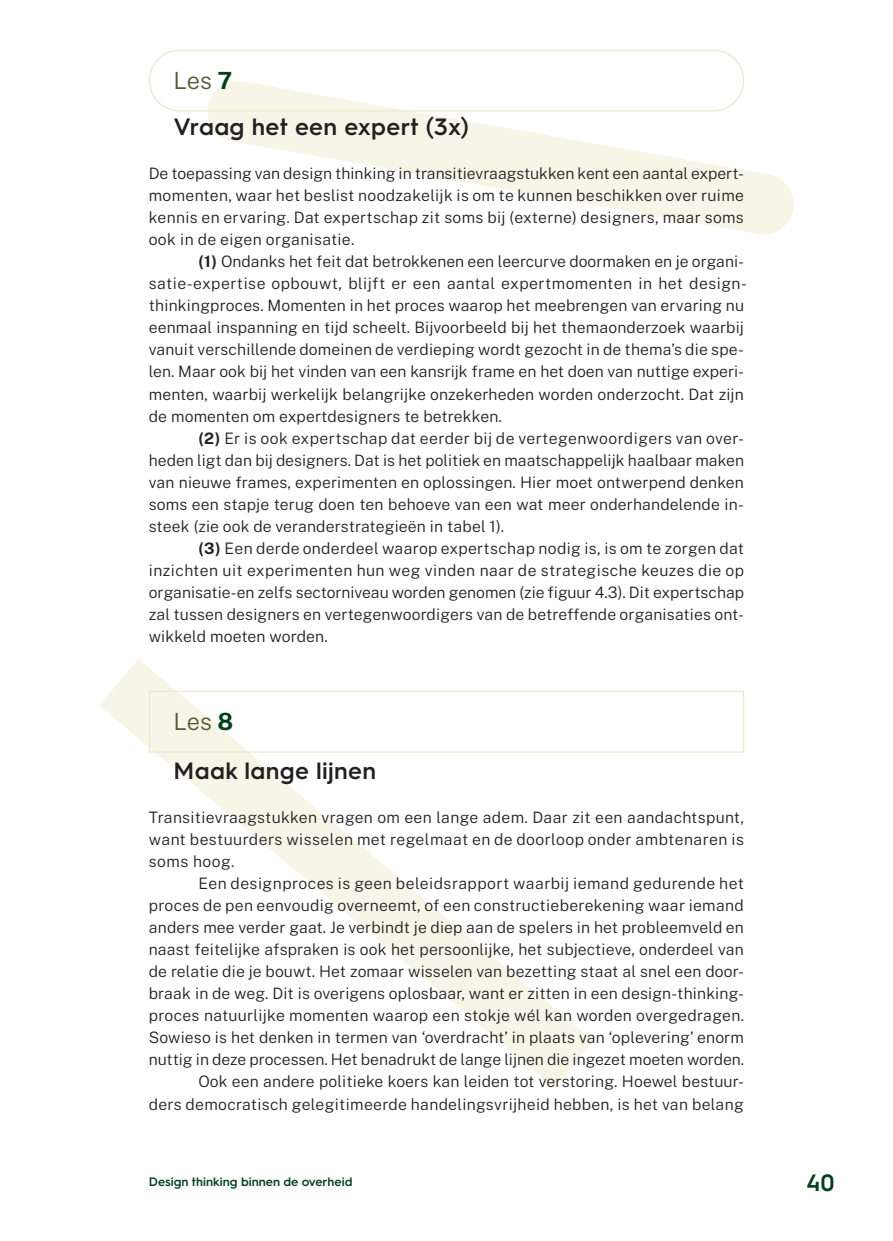
<style>
.page{position:relative;width:893px;height:1241px;background:#fff}
.page>*{position:absolute;margin:0;border:0;box-sizing:border-box;transform-origin:0 0}
.Broodtekst_Titels{font:600 23.62px "Hurme Geometric Sans 3";letter-spacing:.015em;color:#231f20}
.t1{font:300 23.62px "Public Sans";letter-spacing:-.01em;color:#535935}
.t2{font:600 23.62px "Hurme Geometric Sans 3";color:#004019}
.Broodtekst{font:300 15.75px/22.1px "Public Sans";letter-spacing:.01em;color:#231f20;text-align:justify}
.t3{font:600 12.25px "Hurme Geometric Sans 3";color:#004019}
.s1{font-weight:700;color:#004019}
.s2{font-weight:700}
</style>
<div class="page">
<svg style="left:99px;top:659px;width:494px;height:428px"></svg>
<svg style="left:205px;top:81px;width:589px;height:154px"></svg>
<div style="left:149px;top:50px;width:595px;height:61px;border:1px solid #ece4c6;border-radius:30px"></div>
<div style="left:149px;top:690px;width:595px;height:62px;border:1px solid #ece4c6"></div>
<p class="t1" style="left:174px;top:63px;width:60px">Les <span class="s1">7</span></p>
<p class="Broodtekst_Titels" style="left:174px;top:110px;width:297px">Vraag het een expert (3x)</p>
<p class="Broodtekst" style="left:149px;top:161px;width:597px">De toepassing van design thinking in transitievraagstukken kent een aantal expert&shy;momenten, waar het beslist noodzakelijk is om te kunnen beschikken over ruime kennis en ervaring. Dat expertschap zit soms bij (externe) designers, maar soms ook in de eigen organisatie.</p>
<p class="Broodtekst" style="left:149px;top:249px;width:600px;text-align:left;text-indent:50px"><span class="s2">(1)</span> Ondanks het feit dat betrokkenen een leercurve doormaken en je organi&shy;satie-expertise opbouwt, blijft er een aantal expertmomenten in het design&shy;thinkingproces. Momenten in het proces waarop het meebrengen van ervaring nu eenmaal inspanning en tijd scheelt. Bijvoorbeeld bij het themaonderzoek waarbij vanuit verschillende domeinen de verdieping wordt gezocht in de thema’s die spe&shy;len. Maar ook bij het vinden van een kansrijk frame en het doen van nuttige experi&shy;menten, waarbij werkelijk belangrijke onzekerheden worden onderzocht. Dat zijn de momenten om expertdesigners te betrekken.</p>
<p class="Broodtekst" style="left:149px;top:426px;width:597px;text-indent:50px"><span class="s2">(2)</span> Er is ook expertschap dat eerder bij de vertegenwoordigers van over&shy;heden ligt dan bij designers. Dat is het politiek en maatschappelijk haalbaar maken van nieuwe frames, experimenten en oplossingen. Hier moet ontwerpend denken soms een stapje terug doen ten behoeve van een wat meer onderhandelende in&shy;steek (zie ook de veranderstrategieën in tabel 1).</p>
<p class="Broodtekst" style="left:149px;top:536px;width:597px;text-indent:50px"><span class="s2">(3)</span> Een derde onderdeel waarop expertschap nodig is, is om te zorgen dat inzichten uit experimenten hun weg vinden naar de strategische keuzes die op organisatie-en zelfs sectorniveau worden genomen (zie figuur 4.3). Dit expertschap zal tussen designers en vertegenwoordigers van de betreffende organisaties ont&shy;wikkeld moeten worden.</p>
<p class="t1" style="left:174px;top:704px;width:61px">Les <span class="s1">8</span></p>
<p class="Broodtekst_Titels" style="left:174px;top:753px;width:204px">Maak lange lijnen</p>
<p class="Broodtekst" style="left:149px;top:804px;width:597px">Transitievraagstukken vragen om een lange adem. Daar zit een aandachtspunt, want bestuurders wisselen met regelmaat en de doorloop onder ambtenaren is soms hoog.</p>
<p class="Broodtekst" style="left:149px;top:871px;width:597px;text-indent:50px">Een designproces is geen beleidsrapport waarbij iemand gedurende het proces de pen eenvoudig overneemt, of een constructieberekening waar iemand anders mee verder gaat. Je verbindt je diep aan de spelers in het probleemveld en naast feitelijke afspraken is ook het persoonlijke, het subjectieve, onderdeel van de relatie die je bouwt. Het zomaar wisselen van bezetting staat al snel een door&shy;braak in de weg. Dit is overigens oplosbaar, want er zitten in een design-thinking&shy;proces natuurlijke momenten waarop een stokje wél kan worden overgedragen.<br>Sowieso is het denken in termen van ‘overdracht’ in plaats van ‘oplevering’ enorm nuttig in deze processen. Het benadrukt de lange lijnen die ingezet moeten worden.</p>
<p class="Broodtekst" style="left:149px;top:1069px;width:597px;text-align:right">Ook een andere politieke koers kan leiden tot verstoring. Hoewel bestuur-<br>ders democratisch gelegitimeerde handelingsvrijheid hebben, is het van belang</p>
<p class="t3" style="left:149px;top:1173px;width:205px">Design thinking binnen de overheid</p>
<p class="t2" style="left:806px;top:1166px;width:30px">40</p>
</div>
